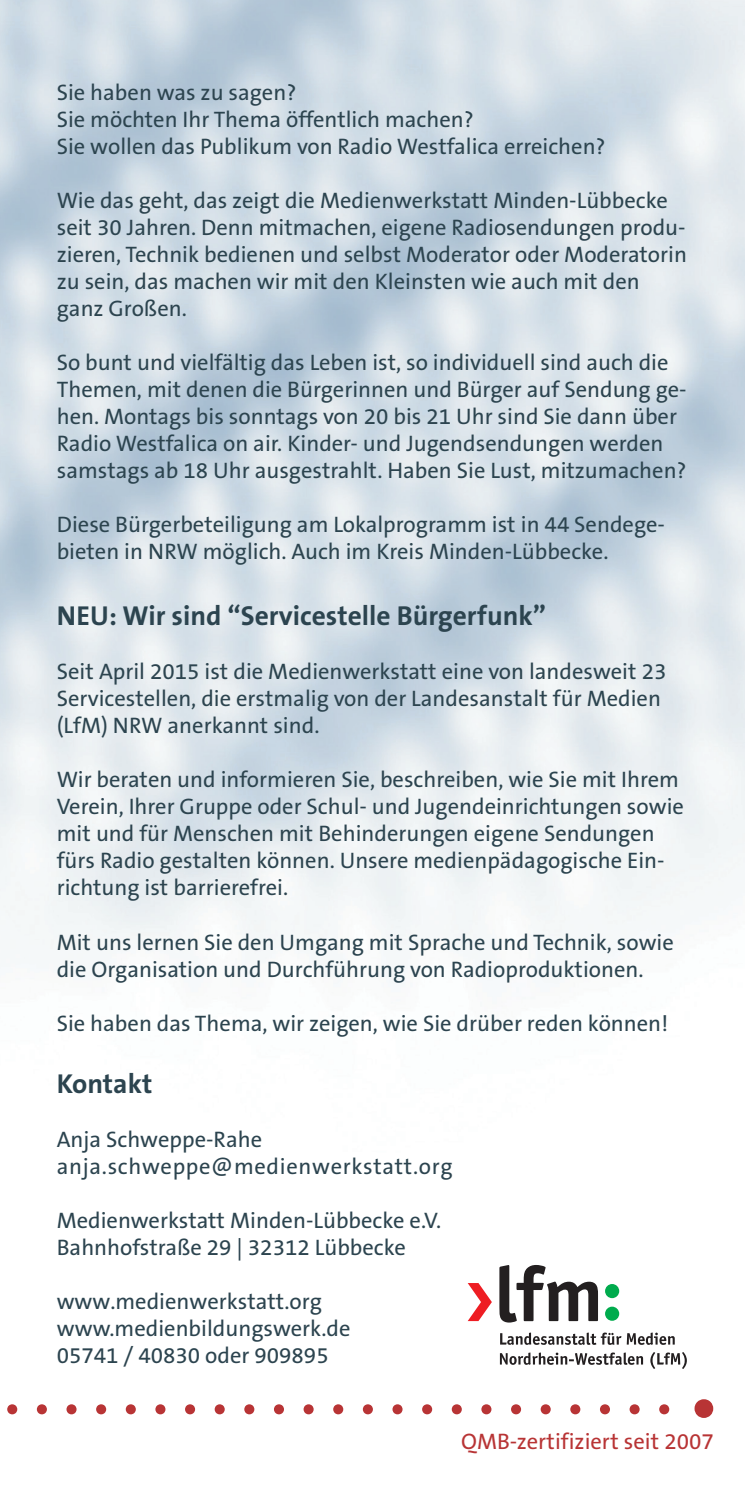
<style>
.page{position:relative;width:745px;height:1489px;background:#fff}
.page>*{position:absolute;margin:0;border:0;box-sizing:border-box;transform-origin:0 0}
.t1{font:92.5px "Times New Roman";color:#b83435}
.t2{font:700 27.5px "The Sans B7";color:#2c444f}
.t3{font:22.5px/27px "The Sans B5 Plain";color:#2c444f}
.t4{font:22.5px/27px "The Sans B5 Plain";letter-spacing:.03em;color:#2c444f}
.t5{font:22.5px "The Sans B5 Plain";color:#b83435}
.s1{font-size:172.5px}
</style>
<div class="page">
<svg style="left:467px;top:1283px;width:24px;height:37px"></svg>
<svg style="left:604px;top:1283px;width:14px;height:14px"></svg>
<div style="left:604px;top:1306px;width:14px;height:14px;background:#00ab4d;border-radius:50%"></div>
<svg style="left:499px;top:1352px;width:143px;height:12px"></svg>
<svg style="left:650px;top:1352px;width:36px;height:16px"></svg>
<svg style="left:500px;top:1332px;width:174px;height:12px"></svg>
<svg style="left:499px;top:1265px;width:98px;height:57px"></svg>
<p class="t3" style="left:57px;top:80px;width:550px">Sie haben was zu sagen?<br>Sie möchten Ihr Thema öffentlich machen?<br>Sie wollen das Publikum von Radio Westfalica erreichen?</p>
<p class="t3" style="left:57px;top:188px;width:631px">Wie das geht, das zeigt die Medienwerkstatt Minden-Lübbecke seit 30 Jahren. Denn mitmachen, eigene Radiosendungen produ&shy;zieren, Technik bedienen und selbst Moderator oder Moderatorin zu sein, das machen wir mit den Kleinsten wie auch mit den ganz Großen.</p>
<p class="t3" style="left:57px;top:350px;width:631px">So bunt und vielfältig das Leben ist, so individuell sind auch die Themen, mit denen die Bürgerinnen und Bürger auf Sendung ge&shy;hen. Montags bis sonntags von 20 bis 21 Uhr sind Sie dann über Radio Westfalica on air. Kinder- und Jugendsendungen werden samstags ab 18 Uhr ausgestrahlt. Haben Sie Lust, mitzumachen?</p>
<p class="t3" style="left:57px;top:512px;width:609px">Diese Bürgerbeteiligung am Lokalprogramm ist in 44 Sendege&shy;bieten in NRW möglich. Auch im Kreis Minden-Lübbecke.</p>
<p class="t2" style="left:57px;top:601px;width:490px">NEU: Wir sind “Servicestelle Bürgerfunk”</p>
<p class="t3" style="left:57px;top:659px;width:610px">Seit April 2015 ist die Medienwerkstatt eine von landesweit 23<br>Servicestellen, die erstmalig von der Landesanstalt für Medien (LfM) NRW anerkannt sind.</p>
<p class="t3" style="left:57px;top:767px;width:628px">Wir beraten und informieren Sie, beschreiben, wie Sie mit Ihrem Verein, Ihrer Gruppe oder Schul- und Jugendeinrichtungen sowie mit und für Menschen mit Behinderungen eigene Sendungen fürs Radio gestalten können. Unsere medienpädagogische Ein&shy;richtung ist barrierefrei.</p>
<p class="t3" style="left:57px;top:929px;width:618px">Mit uns lernen Sie den Umgang mit Sprache und Technik, sowie die Organisation und Durchführung von Radioproduktionen.</p>
<p class="t3" style="left:57px;top:1010px;width:612px">Sie haben das Thema, wir zeigen, wie Sie drüber reden können!</p>
<p class="t2" style="left:57px;top:1069px;width:97px">Kontakt</p>
<p class="t4" style="left:57px;top:1126px;width:397px">Anja Schweppe-Rahe anja.schweppe@medienwerkstatt.org</p>
<p class="t3" style="left:57px;top:1207px;width:386px">Medienwerkstatt Minden-Lübbecke e.V.<br>Bahnhofstraße 29 | 32312 Lübbecke</p>
<p class="t3" style="left:57px;top:1288px;width:295px">www.medienwerkstatt.org www.medienbildungswerk.de<br>05741 / 40830 oder 909895</p>
<h1 class="t1" style="left:1px;top:1319px;width:725px">.......................<span class="s1">.</span></h1>
<p class="t5" style="left:461px;top:1429px;width:254px">QMB-zertifiziert seit 2007</p>
</div>
